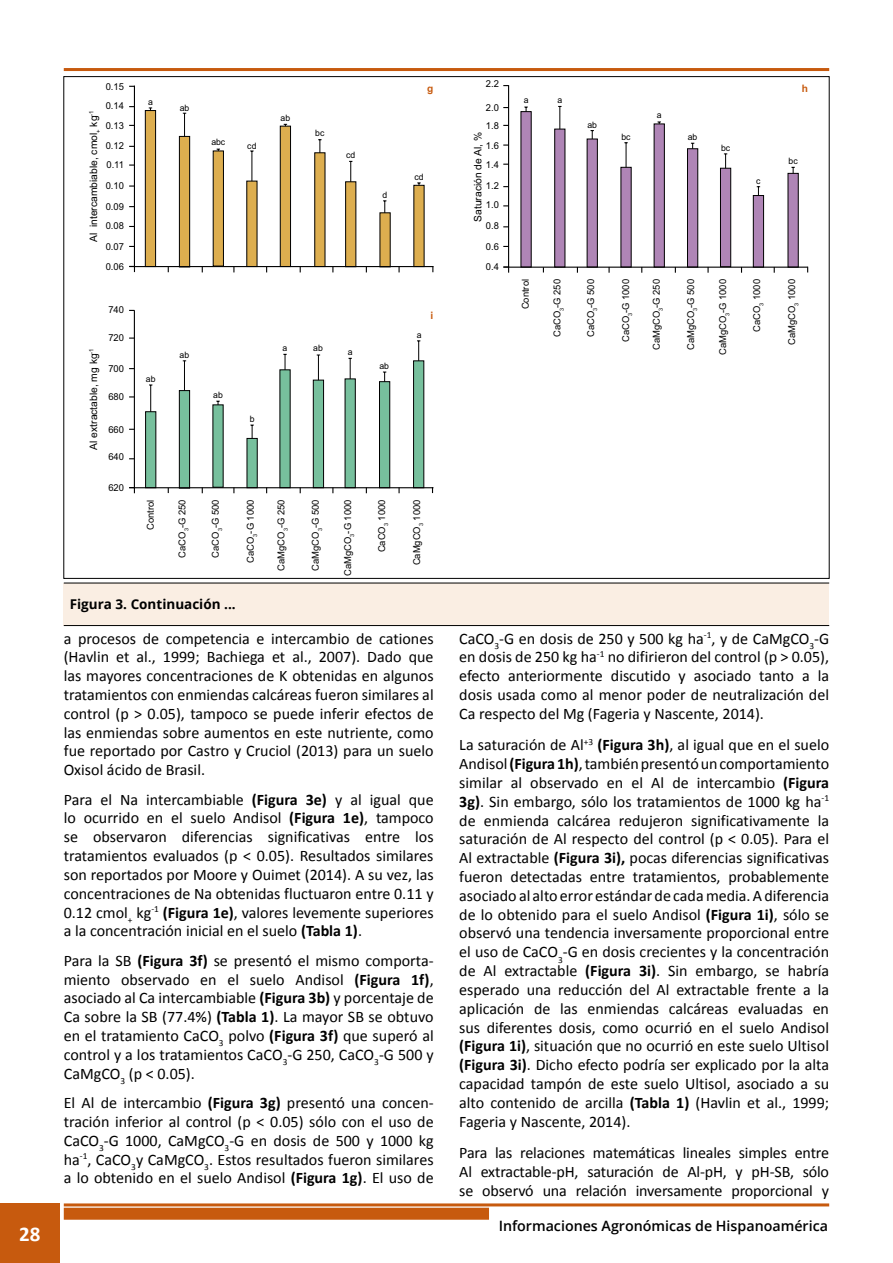
<style>
.page{position:relative;width:893px;height:1263px;background:#fff}
.page>*{position:absolute;margin:0;border:0;box-sizing:border-box;transform-origin:0 0}
.t1{font:700 21px "Calibri";color:#fff}
.t2{font:16.05px/18.8px "Calibri";color:#000;text-align:justify}
.t3{font:600 14.25px "Open Sans";color:#000}
.t4{font:700 13.5px "Open Sans";color:#000}
.t5{font:10.35px "Arial";color:#000}
.t6{font:700 10.35px "Arial";color:#c75a0e}
.t7{font:9.6px/20.1px "Arial";color:#000;text-align:justify}
.t8{font:8.85px "Arial";color:#000}
.s1{font-weight:700}
</style>
<div class="page">
<hr style="left:64px;top:68px;width:765px;height:3px;background:#c75a0e">
<hr style="left:64px;top:1203px;width:765px;height:3px;background:#c75a0e">
<div style="left:0;top:1203px;width:60px;height:60px;background:#c75a0e"></div>
<div style="left:64px;top:1208px;width:425px;height:12px;background:#c75a0e"></div>
<div style="left:64px;top:583px;width:765px;height:42px;background:#faeee3"></div>
<hr style="left:64px;top:583px;width:765px;height:1px;background:#000">
<hr style="left:64px;top:625px;width:765px;height:1px;background:#000">
<svg style="left:133px;top:85px;width:301px;height:183px"></svg>
<svg style="left:129px;top:266px;width:6px;height:6px"></svg>
<svg style="left:507px;top:85px;width:301px;height:183px"></svg>
<svg style="left:503px;top:266px;width:6px;height:7px"></svg>
<svg style="left:133px;top:309px;width:301px;height:180px"></svg>
<svg style="left:129px;top:487px;width:6px;height:6px"></svg>
<svg style="left:398px;top:487px;width:2px;height:6px"></svg>
<svg style="left:608px;top:267px;width:2px;height:6px"></svg>
<svg style="left:707px;top:267px;width:2px;height:6px"></svg>
<h1 class="t1" style="left:19px;top:1221px;width:23px">28</h1>
<p class="t7" style="left:106px;top:77px;width:20px;line-height:19.5px">0.15<br>0.14<br>0.13</p>
<p class="t7" style="left:106px;top:154px;width:19px">0.11</p>
<p class="t5" style="left:87px;top:242px;width:133px;rotate:-90deg">Al intercambiable, cmol<sub>+</sub> kg<sup>-1</sup></p>
<p class="t7" style="left:106px;top:136px;width:20px">0.12</p>
<p class="t7" style="left:106px;top:175px;width:20px;line-height:21.1px">0.10<br>0.09</p>
<p class="t7" style="left:106px;top:216px;width:20px">0.08<br>0.07<br>0.06</p>
<p class="t5" style="left:87px;top:450px;width:103px;rotate:-90deg">Al extractable, mg kg<sup>-1</sup></p>
<p class="t7" style="left:108px;top:300px;width:17px">740</p>
<p class="t7" style="left:108px;top:327px;width:17px">720</p>
<p class="t7" style="left:108px;top:359px;width:17px">700</p>
<p class="t7" style="left:108px;top:386px;width:17px">680</p>
<p class="t7" style="left:108px;top:420px;width:17px">660</p>
<p class="t7" style="left:108px;top:447px;width:17px">640</p>
<p class="t7" style="left:108px;top:477px;width:17px">620</p>
<p class="t8" style="left:148px;top:96px;width:6px">a</p>
<p class="t8" style="left:180px;top:102px;width:11px">ab</p>
<p class="t8" style="left:211px;top:136px;width:15px">abc</p>
<p class="t8" style="left:247px;top:140px;width:11px">cd</p>
<p class="t8" style="left:281px;top:112px;width:11px">ab</p>
<p class="t8" style="left:315px;top:127px;width:11px">bc</p>
<p class="t8" style="left:346px;top:150px;width:11px">cd</p>
<p class="t8" style="left:382px;top:189px;width:6px">d</p>
<p class="t6" style="left:427px;top:81px;width:8px">g</p>
<p class="t8" style="left:414px;top:171px;width:11px">cd</p>
<p class="t8" style="left:146px;top:373px;width:11px">ab</p>
<p class="t8" style="left:180px;top:349px;width:11px">ab</p>
<p class="t8" style="left:213px;top:389px;width:11px">ab</p>
<p class="t8" style="left:250px;top:413px;width:6px">b</p>
<p class="t8" style="left:283px;top:342px;width:6px">a</p>
<p class="t8" style="left:313px;top:342px;width:11px">ab</p>
<p class="t8" style="left:348px;top:346px;width:6px">a</p>
<p class="t8" style="left:379px;top:360px;width:11px">ab</p>
<p class="t8" style="left:417px;top:329px;width:6px">a</p>
<p class="t6" style="left:430px;top:308px;width:4px">i</p>
<p class="t7" style="left:140px;top:530px;width:32px;rotate:-90deg">Control</p>
<p class="t7" style="left:172px;top:557px;width:59px;rotate:-90deg">CaCO<sub>3</sub>-G 250</p>
<p class="t7" style="left:206px;top:557px;width:59px;rotate:-90deg">CaCO<sub>3</sub>-G 500</p>
<p class="t7" style="left:241px;top:563px;width:65px;rotate:-90deg">CaCO<sub>3</sub>-G 1000</p>
<p class="t7" style="left:271px;top:571px;width:72px;rotate:-90deg">CaMgCO<sub>3</sub>-G 250</p>
<p class="t7" style="left:306px;top:571px;width:72px;rotate:-90deg">CaMgCO<sub>3</sub>-G 500</p>
<p class="t7" style="left:338px;top:576px;width:78px;rotate:-90deg">CaMgCO<sub>3</sub>-G 1000</p>
<p class="t7" style="left:372px;top:552px;width:54px;rotate:-90deg">CaCO<sub>3</sub> 1000</p>
<p class="t7" style="left:407px;top:565px;width:67px;rotate:-90deg">CaMgCO<sub>3</sub> 1000</p>
<p class="t4" style="left:70px;top:595px;width:167px">Figura 3. Continuación ...</p>
<p class="t2" style="left:64px;top:628px;width:371px">a procesos de competencia e intercambio de cationes (Havlin et al., 1999; Bachiega et al., 2007). Dado que las mayores concentraciones de K obtenidas en algunos tratamientos con enmiendas calcáreas fueron similares al control (p &gt; 0.05), tampoco se puede inferir efectos de las enmiendas sobre aumentos en este nutriente, como fue reportado por Castro y Cruciol (2013) para un suelo Oxisol ácido de Brasil.</p>
<p class="t2" style="left:64px;top:789px;width:371px">Para el Na intercambiable <span class="s1">(Figura 3e)</span> y al igual que lo ocurrido en el suelo Andisol <span class="s1">(Figura 1e)</span>, tampoco se observaron diferencias significativas entre los tratamientos evaluados (p &lt; 0.05). Resultados similares son reportados por Moore y Ouimet (2014). A su vez, las concentraciones de Na obtenidas fluctuaron entre 0.11 y 0.12 cmol<sub>+</sub> kg<sup>-1</sup> <span class="s1">(Figura 1e)</span>, valores levemente superiores a la concentración inicial en el suelo <span class="s1">(Tabla 1)</span>.</p>
<p class="t2" style="left:64px;top:950px;width:371px">Para la SB <span class="s1">(Figura 3f)</span> se presentó el mismo comporta&shy;miento observado en el suelo Andisol <span class="s1">(Figura 1f)</span>, asociado al Ca intercambiable <span class="s1">(Figura 3b)</span> y porcentaje de Ca sobre la SB (77.4%) <span class="s1">(Tabla 1)</span>. La mayor SB se obtuvo en el tratamiento CaCO<sub>3</sub> polvo <span class="s1">(Figura 3f)</span> que superó al control y a los tratamientos CaCO<sub>3</sub>-G 250, CaCO<sub>3</sub>-G 500 y CaMgCO<sub>3</sub> (p &lt; 0.05).</p>
<p class="t2" style="left:64px;top:1093px;width:371px">El Al de intercambio <span class="s1">(Figura 3g)</span> presentó una concen&shy;tración inferior al control (p &lt; 0.05) sólo con el uso de CaCO<sub>3</sub>-G 1000, CaMgCO<sub>3</sub>-G en dosis de 500 y 1000 kg ha<sup>-1</sup>, CaCO<sub>3</sub>y CaMgCO<sub>3</sub>. Estos resultados fueron similares a lo obtenido en el suelo Andisol <span class="s1">(Figura 1g)</span>. El uso de</p>
<p class="t7" style="left:486px;top:74px;width:15px">2.2</p>
<p class="t7" style="left:486px;top:115px;width:15px">1.8</p>
<p class="t7" style="left:486px;top:154px;width:15px">1.4</p>
<p class="t7" style="left:486px;top:97px;width:15px">2.0</p>
<p class="t5" style="left:471px;top:222px;width:91px;rotate:-90deg">Saturación de Al, %</p>
<p class="t7" style="left:486px;top:136px;width:15px">1.6</p>
<p class="t7" style="left:486px;top:175px;width:15px;line-height:19.6px">1.2<br>1.0</p>
<p class="t7" style="left:486px;top:216px;width:15px">0.8<br>0.6<br>0.4</p>
<p class="t8" style="left:524px;top:95px;width:6px">a</p>
<p class="t8" style="left:557px;top:95px;width:6px">a</p>
<p class="t8" style="left:587px;top:119px;width:11px">ab</p>
<p class="t8" style="left:621px;top:131px;width:11px">bc</p>
<p class="t8" style="left:657px;top:110px;width:6px">a</p>
<p class="t8" style="left:688px;top:131px;width:11px">ab</p>
<p class="t8" style="left:721px;top:142px;width:11px">bc</p>
<p class="t8" style="left:756px;top:175px;width:6px">c</p>
<p class="t6" style="left:802px;top:82px;width:8px">h</p>
<p class="t8" style="left:788px;top:155px;width:11px">bc</p>
<p class="t7" style="left:516px;top:309px;width:32px;rotate:-90deg">Control</p>
<p class="t7" style="left:547px;top:337px;width:59px;rotate:-90deg">CaCO<sub>3</sub>-G 250</p>
<p class="t7" style="left:581px;top:337px;width:59px;rotate:-90deg">CaCO<sub>3</sub>-G 500</p>
<p class="t7" style="left:616px;top:342px;width:65px;rotate:-90deg">CaCO<sub>3</sub>-G 1000</p>
<p class="t7" style="left:646px;top:350px;width:72px;rotate:-90deg">CaMgCO<sub>3</sub>-G 250</p>
<p class="t7" style="left:681px;top:350px;width:72px;rotate:-90deg">CaMgCO<sub>3</sub>-G 500</p>
<p class="t7" style="left:713px;top:355px;width:78px;rotate:-90deg">CaMgCO<sub>3</sub>-G 1000</p>
<p class="t7" style="left:747px;top:332px;width:54px;rotate:-90deg">CaCO<sub>3</sub> 1000</p>
<p class="t7" style="left:782px;top:345px;width:67px;rotate:-90deg">CaMgCO<sub>3</sub> 1000</p>
<p class="t2" style="left:459px;top:628px;width:371px">CaCO<sub>3</sub>-G en dosis de 250 y 500 kg ha<sup>-1</sup>, y de CaMgCO<sub>3</sub>-G en dosis de 250 kg ha<sup>-1</sup> no difirieron del control (p &gt; 0.05), efecto anteriormente discutido y asociado tanto a la dosis usada como al menor poder de neutralización del Ca respecto del Mg (Fageria y Nascente, 2014).</p>
<p class="t2" style="left:459px;top:735px;width:371px">La saturación de Al<sup>+3</sup> <span class="s1">(Figura 3h)</span>, al igual que en el suelo Andisol <span class="s1">(Figura 1h)</span>, también presentó un comportamiento similar al observado en el Al de intercambio <span class="s1">(Figura 3g)</span>. Sin embargo, sólo los tratamientos de 1000 kg ha<sup>-1 </sup>de enmienda calcárea redujeron significativamente la saturación de Al respecto del control (p &lt; 0.05). Para el Al extractable <span class="s1">(Figura 3i),</span> pocas diferencias significativas fueron detectadas entre tratamientos, probablemente asociado al alto error estándar de cada media. A diferencia de lo obtenido para el suelo Andisol <span class="s1">(Figura 1i)</span>, sólo se observó una tendencia inversamente proporcional entre el uso de CaCO<sub>3</sub>-G en dosis crecientes y la concentración de Al extractable <span class="s1">(Figura 3i)</span>. Sin embargo, se habría esperado una reducción del Al extractable frente a la aplicación de las enmiendas calcáreas evaluadas en sus diferentes dosis, como ocurrió en el suelo Andisol <span class="s1">(Figura 1i)</span>, situación que no ocurrió en este suelo Ultisol <span class="s1">(Figura 3i)</span>. Dicho efecto podría ser explicado por la alta capacidad tampón de este suelo Ultisol, asociado a su alto contenido de arcilla <span class="s1">(Tabla 1)</span> (Havlin et al., 1999; Fageria y Nascente, 2014).</p>
<p class="t2" style="left:459px;top:1143px;width:371px">Para las relaciones matemáticas lineales simples entre Al extractable-pH, saturación de Al-pH, y pH-SB, sólo se observó una relación inversamente proporcional y</p>
<p class="t3" style="left:499px;top:1216px;width:331px">Informaciones Agronómicas de Hispanoamérica</p>
</div>
